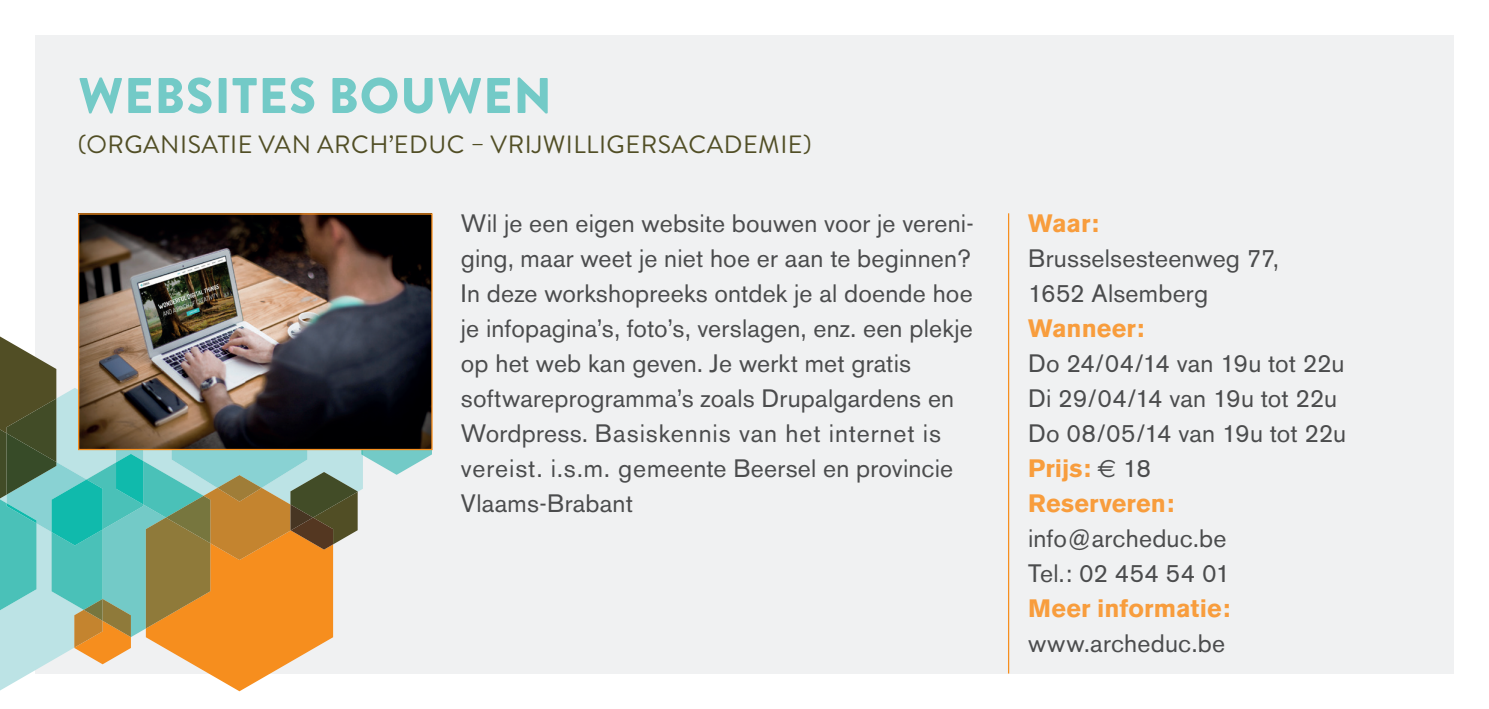
<style>
.page{position:relative;width:1489px;height:709px;background:#fff}
.page>*{position:absolute;margin:0;border:0;box-sizing:border-box;transform-origin:0 0}
.t1{font:900 50px "Brandon Grotesque";letter-spacing:.02em;color:#73cac7}
.t2{font:25px/35px "Akzidenz Grotesk BE";letter-spacing:.01em;color:#4b4c4d}
.t3{font:25px "Brandon Grotesque";letter-spacing:.02em;color:#514e25}
.t4{font:700 25px "Akzidenz Grotesk BE";color:#f89d3d}
.s1{font-weight:700;color:#f89d3d}
.s2{font-family:"Euro Sans"}
</style>
<div class="page">
<div style="left:35px;top:35px;width:1418px;height:638px;background:#f0f1f2"></div>
<svg style="left:0;top:336px;width:432px;height:355px"></svg>
<hr style="left:1007px;top:213px;width:2px;height:460px;background:#f68e1e">
<img style="left:80px;top:215px;width:350px;height:233px">
<div style="left:78px;top:213px;width:354px;height:237px;border:1px solid #f68e1e"></div>
<h1 class="t1" style="left:78px;top:60px;width:475px">WEBSITES BOUWEN</h1>
<p class="t3" style="left:78px;top:127px;width:735px">(ORGANISATIE VAN ARCH’EDUC – VRIJWILLIGERSACADEMIE)</p>
<p class="t2" style="left:461px;top:206px;width:514px">Wil je een eigen website bouwen voor je vereni&shy;ging, maar weet je niet hoe er aan te beginnen?<br>In deze workshopreeks ontdek je al doende hoe je infopagina’s, foto’s, verslagen, enz. een plekje op het web kan geven. Je werkt met gratis softwareprogramma’s zoals Drupalgardens en Wordpress. Basiskennis van het internet is vereist. i.s.m. gemeente Beersel en provincie Vlaams-Brabant</p>
<p class="t4" style="left:1028px;top:209px;width:72px">Waar:</p>
<p class="t2" style="left:1028px;top:241px;width:252px">Brusselsesteenweg 77,<br>1652 Alsemberg</p>
<p class="t4" style="left:1028px;top:314px;width:117px">Wanneer:</p>
<p class="t2" style="left:1028px;top:346px;width:319px">Do 24/04/14 van 19u tot 22u<br>Di 29/04/14 van 19u tot 22u<br>Do 08/05/14 van 19u tot 22u<br><span class="s1">Prijs:</span> <span class="s2">€</span> 18<br><span class="s1">Reserveren:</span></p>
<p class="t2" style="left:1028px;top:521px;width:204px">info@archeduc.be<br>Tel.: 02 454 54 01</p>
<p class="t4" style="left:1028px;top:594px;width:203px">Meer informatie:</p>
<p class="t2" style="left:1028px;top:626px;width:198px">www.archeduc.be</p>
</div>
